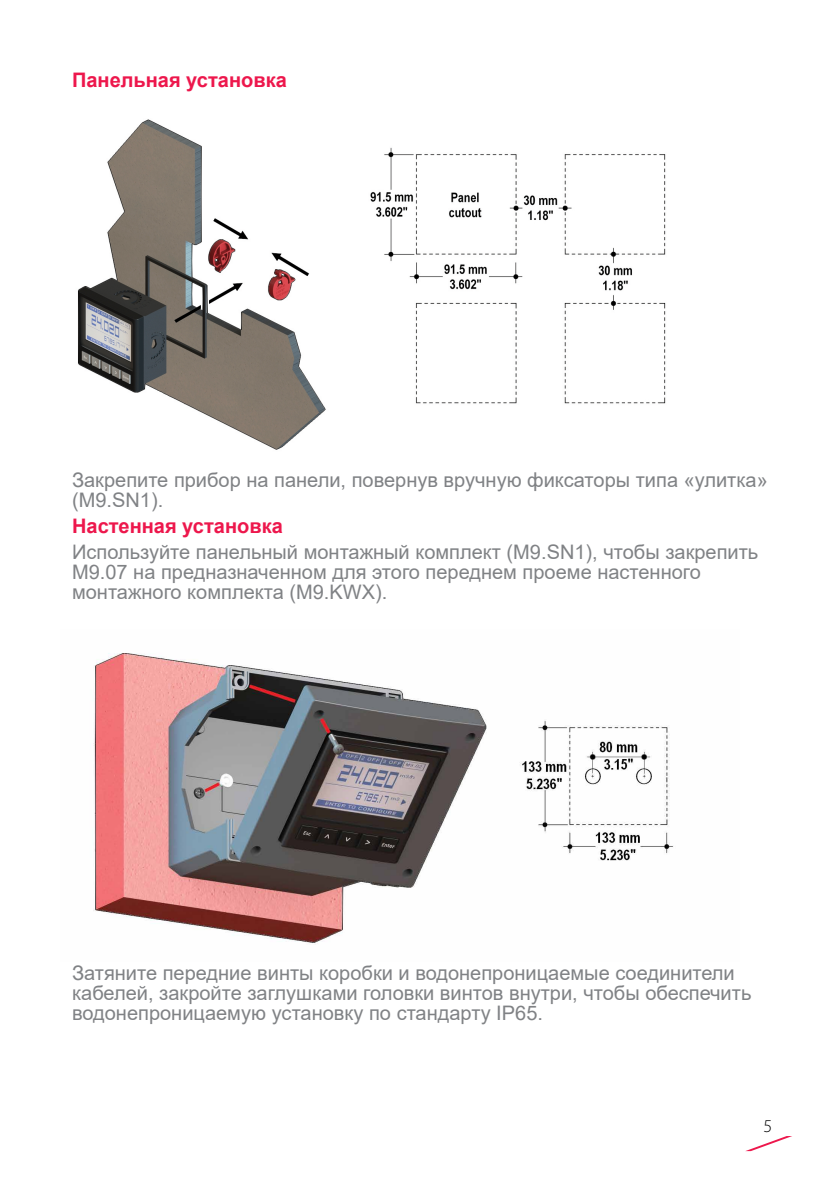
<style>
.page{position:relative;width:840px;height:1191px;background:#fff}
.page>*{position:absolute;margin:0;border:0;box-sizing:border-box;transform-origin:0 0}
.t1{font:20px/20px "Arial";color:#808285}
.t2{font:700 20px "Arial";color:#ed174c}
.t3{font:300 18px "Myriad Pro";color:#000}
</style>
<div class="page">
<svg style="left:746px;top:1136px;width:45px;height:15px"></svg>
<img style="left:93px;top:653px;width:580px;height:290px">
<img style="left:78px;top:119px;width:588px;height:331px">
<p class="t2" style="left:72px;top:65px;width:216px">Панельная установка</p>
<p class="t1" style="left:72px;top:470px;width:697px">Закрепите прибор на панели, повернув вручную фиксаторы типа «улитка» (M9.SN1).</p>
<p class="t2" style="left:72px;top:512px;width:212px">Настенная установка</p>
<p class="t1" style="left:72px;top:542px;width:687px">Используйте панельный монтажный комплект (M9.SN1), чтобы закрепить<br>M9.07 на предназначенном для этого переднем проеме настенного монтажного комплекта (M9.KWX).</p>
<p class="t1" style="left:72px;top:963px;width:680px">Затяните передние винты коробки и водонепроницаемые соединители кабелей, закройте заглушками головки винтов внутри, чтобы обеспечить водонепроницаемую установку по стандарту IP65.</p>
<p class="t3" style="left:763px;top:1115px;width:10px">5</p>
</div>
